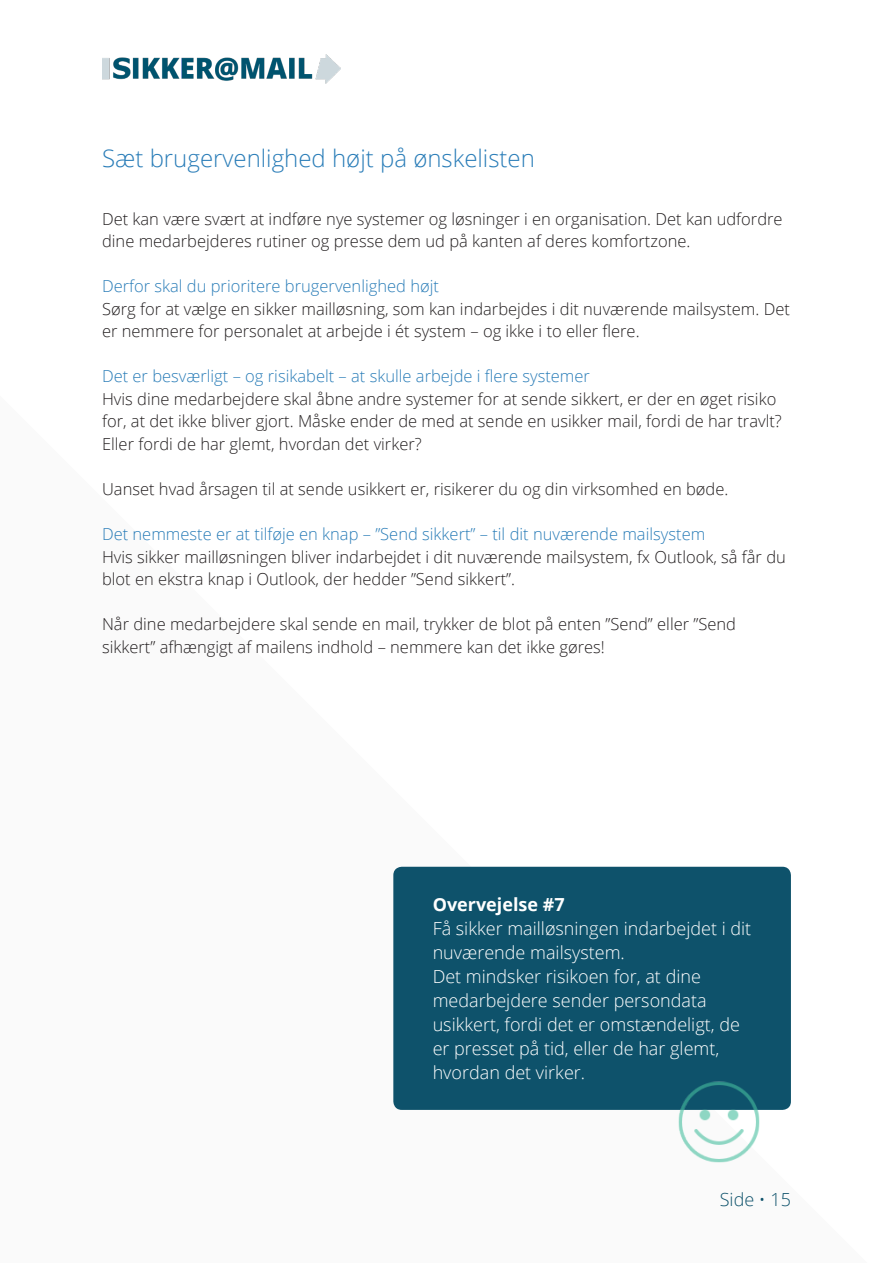
<style>
.page{position:relative;width:893px;height:1263px;background:#fff}
.page>*{position:absolute;margin:0;border:0;box-sizing:border-box;transform-origin:0 0}
.Headline2{font:300 24px "Open Sans";color:#2a7db8}
.Overvejelser{font:300 18px/24px "Open Sans";color:#fff}
.Overvejelser-2{font:700 18px "Open Sans";color:#fff}
.t1{font:300 18px "Open Sans";color:#0e526b}
.t2{font:300 16.5px/22.5px "Open Sans";color:#231f20}
.Afsnitsformat_1{font:300 16.5px "Open Sans";color:#2a7db8}
</style>
<div class="page">
<img style="left:102px;top:54px;width:238px;height:29px">
<div style="left:393px;top:867px;width:398px;height:243px;background:#0e526b;border-radius:9px"></div>
<img style="left:675px;top:1081px;width:87px;height:82px">
<p class="Headline2" style="left:102px;top:142px;width:434px">Sæt brugervenlighed højt på ønskelisten</p>
<p class="t2" style="left:102px;top:207px;width:682px">Det kan være svært at indføre nye systemer og løsninger i en organisation. Det kan udfordre dine medarbejderes rutiner og presse dem ud på kanten af deres komfortzone.</p>
<p class="Afsnitsformat_1" style="left:102px;top:275px;width:338px">Derfor skal du prioritere brugervenlighed højt</p>
<p class="t2" style="left:102px;top:297px;width:689px">Sørg for at vælge en sikker mailløsning, som kan indarbejdes i dit nuværende mailsystem. Det er nemmere for personalet at arbejde i ét system – og ikke i to eller flere.</p>
<p class="Afsnitsformat_1" style="left:102px;top:365px;width:489px">Det er besværligt – og risikabelt – at skulle arbejde i flere systemer</p>
<p class="t2" style="left:102px;top:387px;width:681px">Hvis dine medarbejdere skal åbne andre systemer for at sende sikkert, er der en øget risiko for, at det ikke bliver gjort. Måske ender de med at sende en usikker mail, fordi de har travlt?<br>Eller fordi de har glemt, hvordan det virker?</p>
<p class="t2" style="left:102px;top:477px;width:628px">Uanset hvad årsagen til at sende usikkert er, risikerer du og din virksomhed en bøde.</p>
<p class="Afsnitsformat_1" style="left:102px;top:523px;width:605px">Det nemmeste er at tilføje en knap – ”Send sikkert” – til dit nuværende mailsystem</p>
<p class="t2" style="left:102px;top:545px;width:685px">Hvis sikker mailløsningen bliver indarbejdet i dit nuværende mailsystem, fx Outlook, så får du blot en ekstra knap i Outlook, der hedder ”Send sikkert”.</p>
<p class="t2" style="left:102px;top:612px;width:635px">Når dine medarbejdere skal sende en mail, trykker de blot på enten ”Send” eller ”Send sikkert” afhængigt af mailens indhold – nemmere kan det ikke gøres!</p>
<p class="Overvejelser-2" style="left:433px;top:891px;width:134px">Overvejelse #7</p>
<p class="Overvejelser" style="left:433px;top:915px;width:320px">Få sikker mailløsningen indarbejdet i dit nuværende mailsystem.</p>
<p class="Overvejelser" style="left:433px;top:963px;width:309px">Det mindsker risikoen for, at dine medarbejdere sender persondata usikkert, fordi det er omstændeligt, de er presset på tid, eller de har glemt, hvordan det virker.</p>
<p class="t1" style="left:720px;top:1187px;width:73px">Side • 15</p>
</div>
